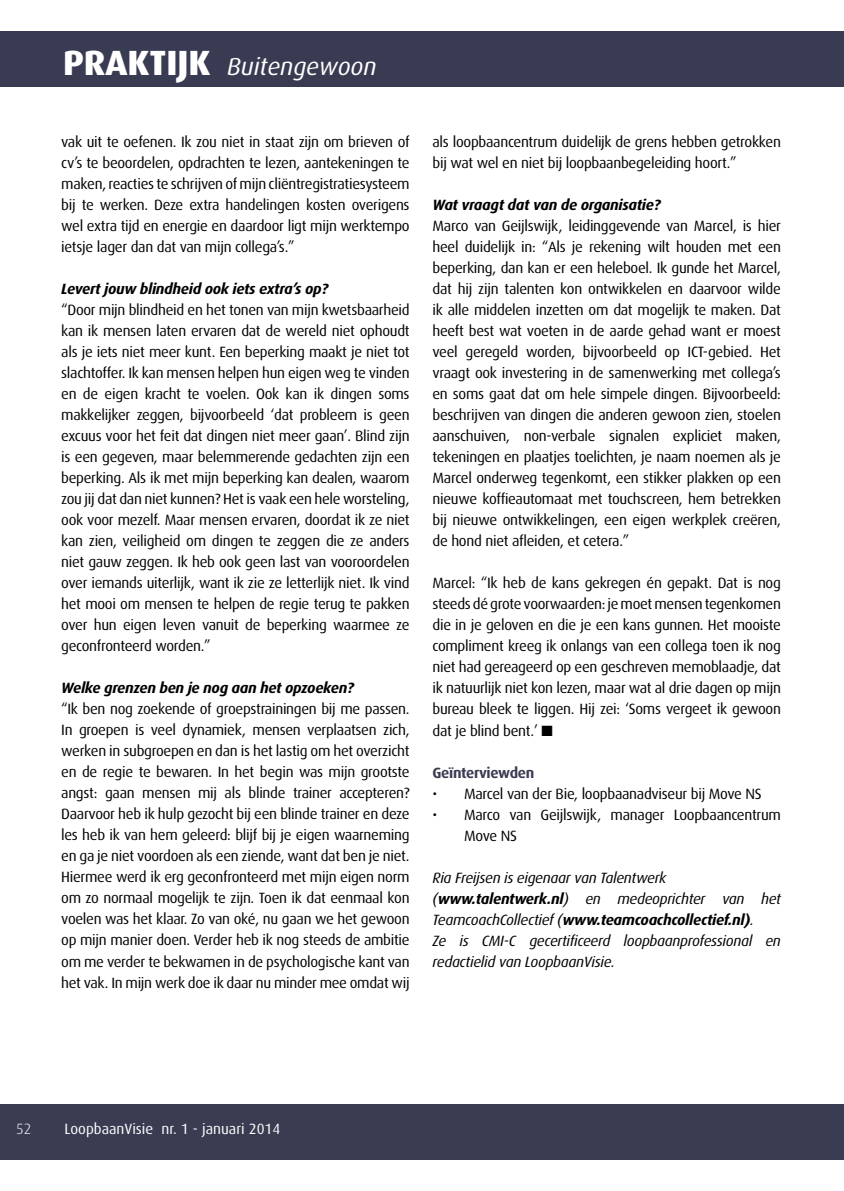
<style>
.page{position:relative;width:844px;height:1191px;background:#fff}
.page>*{position:absolute;margin:0;border:0;box-sizing:border-box;transform-origin:0 0}
.t1{font:800 35px "Dax";color:#fff}
.t2{font:italic 24.5px "Dax";color:#fff}
.t3{font:14.88px/21px "Dax";letter-spacing:-.02em;color:#000;text-align:justify}
.t4{font:italic 14.88px/21px "Dax";letter-spacing:-.02em;color:#000}
.t5{font:italic 700 14.88px "Dax";letter-spacing:-.02em;color:#000}
.t6{font:14.88px "Dax";color:#fff}
.t7{font:700 14.88px "Dax";letter-spacing:-.02em;color:#3a3c52}
.t8{font:300 14.88px "Dax";color:#fff}
.s1{font-weight:700}
</style>
<div class="page">
<div style="left:0;top:1104px;width:843px;height:56px;background:#3a3c52"></div>
<div style="left:0;top:31px;width:843px;height:56px;background:#393b52"></div>
<h1 class="t1" style="left:63px;top:43px;width:149px">PRAKTIJK</h1>
<h2 class="t2" style="left:227px;top:53px;width:151px">Buitengewoon</h2>
<p class="t3" style="left:61px;top:132px;width:350px">vak uit te oefenen. Ik zou niet in staat zijn om brieven of cv’s te beoordelen, opdrachten te lezen, aantekeningen te maken, reacties te schrijven of mijn cliëntregistratiesysteem bij te werken. Deze extra handelingen kosten overigens wel extra tijd en energie en daardoor ligt mijn werktempo ietsje lager dan dat van mijn collega’s.”</p>
<p class="t5" style="left:61px;top:280px;width:268px">Levert jouw blindheid ook iets extra’s op?</p>
<p class="t3" style="left:61px;top:300px;width:350px">“Door mijn blindheid en het tonen van mijn kwetsbaarheid kan ik mensen laten ervaren dat de wereld niet ophoudt als je iets niet meer kunt. Een beperking maakt je niet tot slachtoffer. Ik kan mensen helpen hun eigen weg te vinden en de eigen kracht te voelen. Ook kan ik dingen soms makkelijker zeggen, bijvoorbeeld ‘dat probleem is geen excuus voor het feit dat dingen niet meer gaan’. Blind zijn is een gegeven, maar belemmerende gedachten zijn een beperking. Als ik met mijn beperking kan dealen, waarom zou jij dat dan niet kunnen? Het is vaak een hele worsteling, ook voor mezelf. Maar mensen ervaren, doordat ik ze niet kan zien, veiligheid om dingen te zeggen die ze anders niet gauw zeggen. Ik heb ook geen last van vooroordelen over iemands uiterlijk, want ik zie ze letterlijk niet. Ik vind het mooi om mensen te helpen de regie terug te pakken over hun eigen leven vanuit de beperking waarmee ze geconfronteerd worden.”</p>
<p class="t5" style="left:61px;top:680px;width:294px">Welke grenzen ben je nog aan het opzoeken?</p>
<p class="t3" style="left:61px;top:699px;width:350px">“Ik ben nog zoekende of groepstrainingen bij me passen.<br>In groepen is veel dynamiek, mensen verplaatsen zich, werken in subgroepen en dan is het lastig om het overzicht en de regie te bewaren. In het begin was mijn grootste angst: gaan mensen mij als blinde trainer accepteren?<br>Daarvoor heb ik hulp gezocht bij een blinde trainer en deze les heb ik van hem geleerd: blijf bij je eigen waarneming en ga je niet voordoen als een ziende, want dat ben je niet.<br>Hiermee werd ik erg geconfronteerd met mijn eigen norm om zo normaal mogelijk te zijn. Toen ik dat eenmaal kon voelen was het klaar. Zo van oké, nu gaan we het gewoon op mijn manier doen. Verder heb ik nog steeds de ambitie om me verder te bekwamen in de psychologische kant van het vak. In mijn werk doe ik daar nu minder mee omdat wij</p>
<p class="t3" style="left:432px;top:132px;width:350px">als loopbaancentrum duidelijk de grens hebben getrokken bij wat wel en niet bij loopbaanbegeleiding hoort.”</p>
<p class="t5" style="left:432px;top:197px;width:229px">Wat vraagt dat van de organisatie?</p>
<p class="t3" style="left:432px;top:216px;width:350px">Marco van Geijlswijk, leidinggevende van Marcel, is hier heel duidelijk in: “Als je rekening wilt houden met een beperking, dan kan er een heleboel. Ik gunde het Marcel, dat hij zijn talenten kon ontwikkelen en daarvoor wilde ik alle middelen inzetten om dat mogelijk te maken. Dat heeft best wat voeten in de aarde gehad want er moest veel geregeld worden, bijvoorbeeld op ICT-gebied. Het vraagt ook investering in de samenwerking met collega’s en soms gaat dat om hele simpele dingen. Bijvoorbeeld: beschrijven van dingen die anderen gewoon zien, stoelen aanschuiven, non-verbale signalen expliciet maken, tekeningen en plaatjes toelichten, je naam noemen als je Marcel onderweg tegenkomt, een stikker plakken op een nieuwe koffieautomaat met touchscreen, hem betrekken bij nieuwe ontwikkelingen, een eigen werkplek creëren, de hond niet afleiden, et cetera.”</p>
<p class="t3" style="left:432px;top:573px;width:350px">Marcel: “Ik heb de kans gekregen én gepakt. Dat is nog steeds dé grote voorwaarden: je moet mensen tegenkomen die in je geloven en die je een kans gunnen. Het mooiste compliment kreeg ik onlangs van een collega toen ik nog niet had gereageerd op een geschreven memoblaadje, dat ik natuurlijk niet kon lezen, maar wat al drie dagen op mijn bureau bleek te liggen. Hij zei: ‘Soms vergeet ik gewoon dat je blind bent.’ ■</p>
<p class="t7" style="left:432px;top:764px;width:103px">Geïnterviewden</p>
<p class="t3" style="left:432px;top:783px;width:331px">• Marcel van der Bie, loopbaanadviseur bij Move NS</p>
<p class="t3" style="left:464px;top:804px;width:318px;text-indent:-32px">• Marco van Geijlswijk, manager Loopbaancentrum<br>Move NS</p>
<p class="t4" style="left:432px;top:867px;width:350px">Ria Freijsen is eigenaar van Talentwerk (<span class="s1">www.talentwerk.nl</span>) en medeoprichter van het TeamcoachCollectief (<span class="s1">www.teamcoachcollectief.nl)</span>.<br>Ze is CMI-C gecertificeerd loopbaanprofessional en redactielid van LoopbaanVisie.</p>
<p class="t8" style="left:16px;top:1121px;width:17px">52</p>
<p class="t6" style="left:64px;top:1121px;width:217px">LoopbaanVisie nr. 1 - januari 2014</p>
</div>
